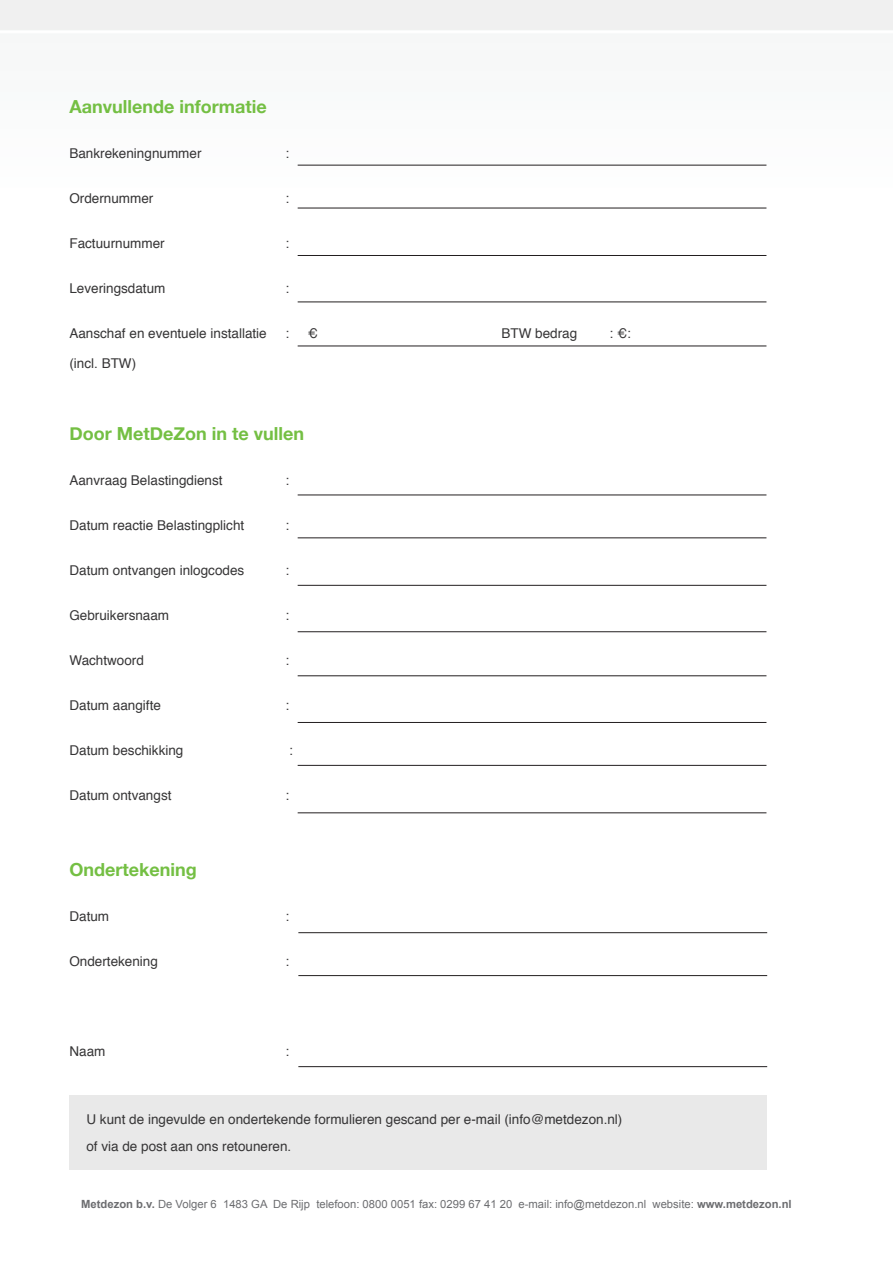
<style>
.page{position:relative;width:893px;height:1263px;background:#fff}
.page>*{position:absolute;margin:0;border:0;box-sizing:border-box;transform-origin:0 0}
.t1{font:700 18px "Helvetica Neue";color:#74bf43}
.t2{font:13.5px/27px "Helvetica";color:#363536}
.t3{font:11.25px "Arial";color:#6c6d70}
.s1{font-weight:700}
</style>
<div class="page">
<div style="left:69px;top:1096px;width:697px;height:74px;background:#e9e9e9"></div>
<hr style="left:298px;top:208px;width:468px;height:1px;background:#231f20">
<hr style="left:298px;top:255px;width:468px;height:1px;background:#231f20">
<hr style="left:298px;top:165px;width:468px;height:1px;background:#231f20">
<hr style="left:298px;top:302px;width:468px;height:1px;background:#231f20">
<hr style="left:298px;top:346px;width:468px;height:1px;background:#231f20">
<hr style="left:298px;top:537px;width:468px;height:1px;background:#231f20">
<hr style="left:298px;top:585px;width:468px;height:1px;background:#231f20">
<hr style="left:298px;top:495px;width:468px;height:1px;background:#231f20">
<hr style="left:298px;top:631px;width:468px;height:1px;background:#231f20">
<hr style="left:298px;top:675px;width:468px;height:1px;background:#231f20">
<hr style="left:298px;top:765px;width:468px;height:1px;background:#231f20">
<hr style="left:298px;top:812px;width:468px;height:1px;background:#231f20">
<hr style="left:298px;top:722px;width:468px;height:1px;background:#231f20">
<hr style="left:298px;top:975px;width:469px;height:1px;background:#231f20">
<hr style="left:298px;top:1066px;width:469px;height:1px;background:#231f20">
<hr style="left:298px;top:932px;width:469px;height:1px;background:#231f20">
<h1 class="t1" style="left:69px;top:91px;width:199px">Aanvullende informatie</h1>
<p class="t2" style="left:69px;top:141px;width:134px">Bankrekeningnummer</p>
<p class="t2" style="left:285px;top:141px;width:5px">:</p>
<p class="t2" style="left:69px;top:186px;width:86px">Ordernummer</p>
<p class="t2" style="left:285px;top:186px;width:5px">:</p>
<p class="t2" style="left:69px;top:231px;width:97px">Factuurnummer</p>
<p class="t2" style="left:285px;top:231px;width:5px">:</p>
<p class="t2" style="left:69px;top:276px;width:98px">Leveringsdatum</p>
<p class="t2" style="left:285px;top:276px;width:5px">:</p>
<p class="t2" style="left:69px;top:321px;width:199px">Aanschaf en eventuele installatie</p>
<p class="t2" style="left:285px;top:321px;width:5px">:</p>
<p class="t2" style="left:308px;top:321px;width:12px">€</p>
<p class="t2" style="left:501px;top:321px;width:77px">BTW bedrag</p>
<p class="t2" style="left:609px;top:321px;width:23px">: €:</p>
<p class="t2" style="left:69px;top:351px;width:68px">(incl. BTW)</p>
<h1 class="t1" style="left:69px;top:418px;width:236px">Door MetDeZon in te vullen</h1>
<p class="t2" style="left:69px;top:468px;width:155px">Aanvraag Belastingdienst</p>
<p class="t2" style="left:285px;top:468px;width:5px">:</p>
<p class="t2" style="left:69px;top:513px;width:176px">Datum reactie Belastingplicht</p>
<p class="t2" style="left:285px;top:513px;width:5px">:</p>
<p class="t2" style="left:69px;top:558px;width:176px">Datum ontvangen inlogcodes</p>
<p class="t2" style="left:285px;top:558px;width:5px">:</p>
<p class="t2" style="left:69px;top:603px;width:101px">Gebruikersnaam</p>
<p class="t2" style="left:285px;top:603px;width:5px">:</p>
<p class="t2" style="left:69px;top:648px;width:76px">Wachtwoord</p>
<p class="t2" style="left:285px;top:648px;width:5px">:</p>
<p class="t2" style="left:69px;top:693px;width:93px">Datum aangifte</p>
<p class="t2" style="left:285px;top:693px;width:5px">:</p>
<p class="t2" style="left:69px;top:738px;width:116px">Datum beschikking</p>
<p class="t2" style="left:289px;top:738px;width:5px">:</p>
<p class="t2" style="left:69px;top:783px;width:104px">Datum ontvangst</p>
<p class="t2" style="left:285px;top:783px;width:5px">:</p>
<h1 class="t1" style="left:69px;top:853px;width:129px">Ondertekening</h1>
<p class="t2" style="left:69px;top:903px;width:41px">Datum</p>
<p class="t2" style="left:285px;top:903px;width:5px">:</p>
<p class="t2" style="left:69px;top:948px;width:90px">Ondertekening</p>
<p class="t2" style="left:285px;top:948px;width:5px">:</p>
<p class="t2" style="left:69px;top:1038px;width:38px">Naam</p>
<p class="t2" style="left:285px;top:1038px;width:5px">:</p>
<p class="t2" style="left:86px;top:1106px;width:537px">U kunt de ingevulde en ondertekende formulieren gescand per e-mail (info@metdezon.nl) of via de post aan ons retouneren.</p>
<p class="t3" style="left:81px;top:1197px;width:712px"><span class="s1">Metdezon b.v.</span> De Volger 6 1483 GA De Rijp telefoon: 0800 0051 fax: 0299 67 41 20 e-mail: info@metdezon.nl website: <span class="s1">www.metdezon.nl</span></p>
</div>
